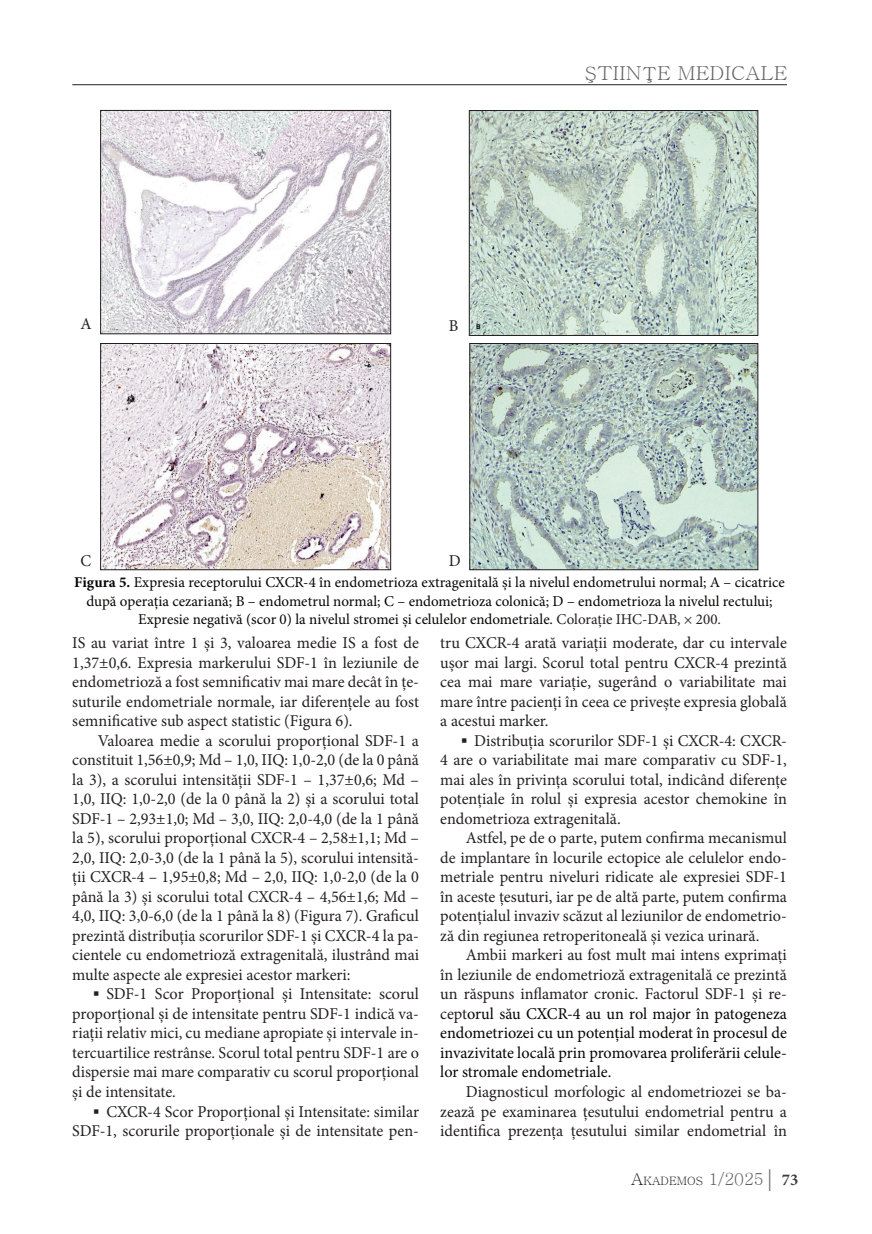
<style>
.page{position:relative;width:872px;height:1234px;background:#fff}
.page>*{position:absolute;margin:0;border:0;box-sizing:border-box;transform-origin:0 0}
.t1{font:19.2px "Batang";color:#636366;scale:1.06 1}
.t2{font:16.5px/19.5px "Minion Pro";color:#231f20;text-align:justify}
.t3{font:16.5px/19.5px "Minion Pro";color:#040503;text-align:justify}
.t4{font:15px/18px "Minion Pro";color:#040503;text-align:center}
.t5{font:11.55px "Batang";color:#231f20}
.s1{font-weight:700}
.s2{color:#231f20}
.s3{font-family:"Arial";font-weight:700}
.s4{font-size:16.5px}
.s5{font-size:16.5px;color:#636366}
.s6{font-family:"Garamond";font-size:24px;color:#636366}
.s7{font-family:"Minion Pro";font-weight:700;font-size:16.5px;color:#3e3e3f}
</style>
<div class="page">
<hr style="left:72px;top:84px;width:715px;height:1px;background:#231f20">
<img style="left:102px;top:112px;width:287px;height:220px">
<div style="left:100px;top:110px;width:291px;height:224px;border:1px solid #231f20"></div>
<img style="left:471px;top:112px;width:285px;height:221px">
<div style="left:469px;top:110px;width:289px;height:225px;border:1px solid #231f20"></div>
<img style="left:102px;top:345px;width:287px;height:223px">
<div style="left:100px;top:343px;width:291px;height:227px;border:1px solid #231f20"></div>
<img style="left:471px;top:345px;width:285px;height:223px">
<div style="left:469px;top:343px;width:289px;height:227px;border:1px solid #231f20"></div>
<p class="t2" style="left:81px;top:314px;width:13px">A</p>
<p class="t2" style="left:449px;top:316px;width:11px">B</p>
<p class="t1" style="left:584px;top:64px;width:193px">ŞTIINŢE MEDICALE</p>
<p class="t2" style="left:81px;top:551px;width:12px">C</p>
<p class="t2" style="left:449px;top:550px;width:13px">D</p>
<p class="t4" style="left:74px;top:573px;width:712px"><span class="s1">Figura 5.</span> Expresia receptorului CXCR-4 în endometrioza extragenitală și la nivelul endometrului normal; A – cicatrice după operația cezariană; B – endometrul normal; C – endometrioza colonică; D – endometrioza la nivelul rectului;<br>Expresie negativă (scor 0) la nivelul stromei și celulelor endometriale. <span class="s2">Colorație IHC-DAB, × 200.</span></p>
<p class="t2" style="left:72px;top:633px;width:348px">IS au variat între 1 și 3, valoarea medie IS a fost de 1,37±0,6. Expresia markerului SDF-1 în leziunile de endometrioză a fost semnificativ mai mare decât în țe&shy;suturile endometriale normale, iar diferențele au fost semnificative sub aspect statistic (Figura 6).</p>
<p class="t2" style="left:72px;top:730px;width:348px;text-indent:26px">Valoarea medie a scorului proporțional SDF-1 a constituit 1,56±0,9; Md – 1,0, IIQ: 1,0-2,0 (de la 0 până la 3), a scorului intensității SDF-1 – 1,37±0,6; Md – 1,0, IIQ: 1,0-2,0 (de la 0 până la 2) și a scorului total SDF-1 – 2,93±1,0; Md – 3,0, IIQ: 2,0-4,0 (de la 1 până la 5), scorului proporțional CXCR-4 – 2,58±1,1; Md – 2,0, IIQ: 2,0-3,0 (de la 1 până la 5), scorului intensită&shy;ții CXCR-4 – 1,95±0,8; Md – 2,0, IIQ: 1,0-2,0 (de la 0 până la 3) și scorului total CXCR-4 – 4,56±1,6; Md – 4,0, IIQ: 3,0-6,0 (de la 1 până la 8) (Figura 7). Graficul prezintă distribuția scorurilor SDF-1 și CXCR-4 la pa&shy;cientele cu endometrioză extragenitală, ilustrând mai multe aspecte ale expresiei acestor markeri:</p>
<p class="t2" style="left:72px;top:984px;width:348px;text-indent:21px"><span class="s3">▪</span> SDF-1 Scor Proporțional și Intensitate: scorul proporțional și de intensitate pentru SDF-1 indică va&shy;riații relativ mici, cu mediane apropiate și intervale in&shy;tercuartilice restrânse. Scorul total pentru SDF-1 are o dispersie mai mare comparativ cu scorul proporțional și de intensitate.</p>
<p class="t2" style="left:72px;top:1101px;width:348px;text-align:right"><span class="s3">▪</span> CXCR-4 Scor Proporțional și Intensitate: similar<br>SDF-1, scorurile proporționale și de intensitate pen-</p>
<p class="t2" style="left:440px;top:633px;width:348px">tru CXCR-4 arată variații moderate, dar cu intervale ușor mai largi. Scorul total pentru CXCR-4 prezintă cea mai mare variație, sugerând o variabilitate mai mare între pacienți în ceea ce privește expresia globală a acestui marker.</p>
<p class="t2" style="left:440px;top:730px;width:348px;text-indent:21px"><span class="s3">▪</span> Distribuția scorurilor SDF-1 și CXCR-4: CXCR-4 are o variabilitate mai mare comparativ cu SDF-1, mai ales în privința scorului total, indicând diferențe potențiale în rolul și expresia acestor chemokine în endometrioza extragenitală.</p>
<p class="t2" style="left:440px;top:828px;width:348px;text-indent:26px">Astfel, pe de o parte, putem confirma mecanismul de implantare în locurile ectopice ale celulelor endo&shy;metriale pentru niveluri ridicate ale expresiei SDF-1 în aceste țesuturi, iar pe de altă parte, putem confirma potențialul invaziv scăzut al leziunilor de endometrio&shy;ză din regiunea retroperitoneală și vezica urinară.</p>
<p class="t3" style="left:440px;top:945px;width:348px;text-indent:26px"><span class="s2">Ambii markeri au fost mult mai intens exprimați în leziunile de endometrioză extragenitală ce prezintă un răspuns inflamator cronic. Factorul SDF-1 și re&shy;cept</span>orul său CXCR-4 au un rol major în patogeneza endometriozei cu un potențial moderat în procesul de invazivitate locală prin promovarea proliferării celule&shy;lor stromale endometriale.</p>
<p class="t2" style="left:440px;top:1081px;width:348px;text-indent:26px">Diagnosticul morfologic al endometriozei se ba&shy;zează pe examinarea țesutului endometrial pentru a identifica prezența țesutului similar endometrial în</p>
<p class="t5" style="left:631px;top:1175px;width:168px"><span class="s4">A</span>KADEMOS <span class="s5">1/2025</span><span class="s6">|</span> <span class="s7">73</span></p>
</div>
